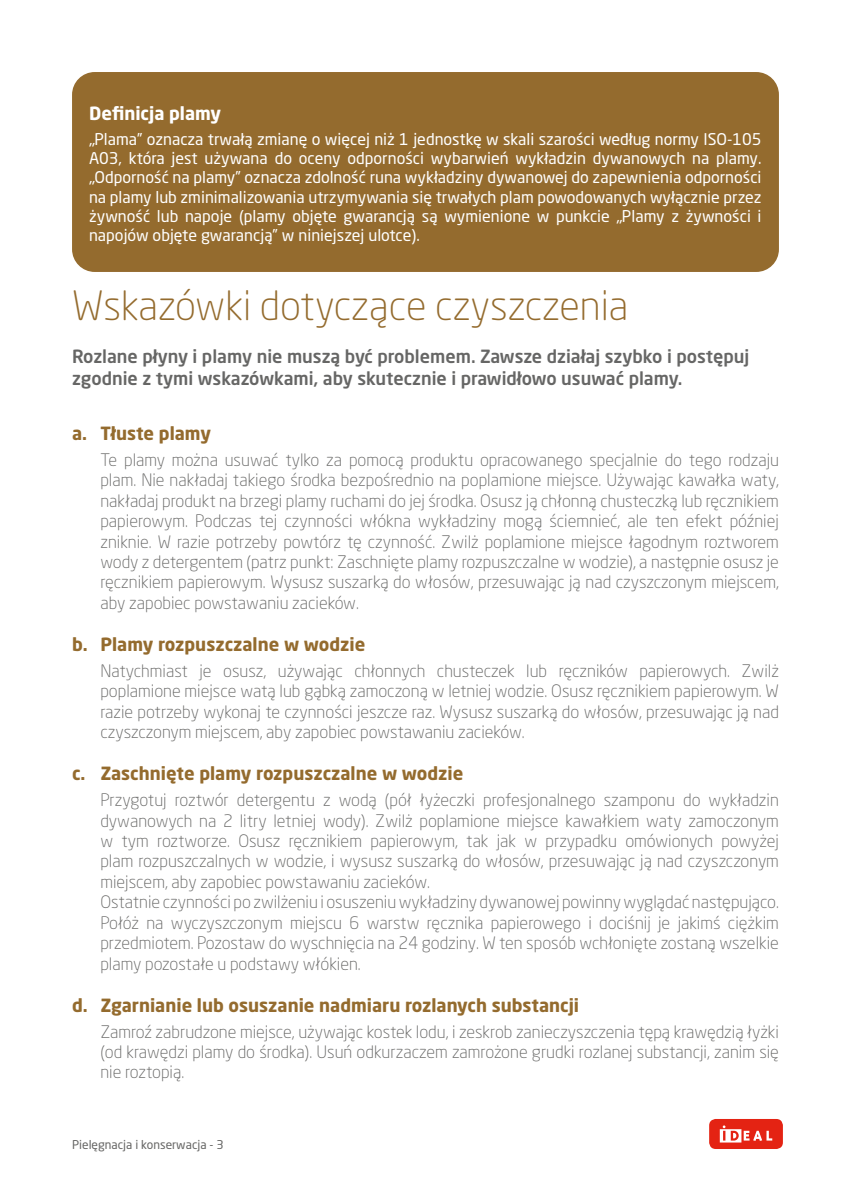
<style>
.page{position:relative;width:851px;height:1191px;background:#fff}
.page>*{position:absolute;margin:0;border:0;box-sizing:border-box;transform-origin:0 0}
.t1{font:300 40px "Neo Sans Pro";color:#946b2e}
.t2{font:700 18px "Neo Sans Pro";color:#946b2e}
.t3{font:500 18px/21.6px "Neo Sans Pro";color:#666665}
.t4{font:700 18px "Neo Sans Pro";color:#fff}
.t5{font:300 17px/20.4px "Neo Sans Pro";color:#666665;text-align:justify}
.t6{font:16px/19.2px "Neo Sans Pro";color:#fff;text-align:justify}
.t7{font:12px "Neo Sans Pro";color:#666665}
</style>
<div class="page">
<div style="left:709px;top:1119px;width:73px;height:30px;background:#e42313;border-radius:7px"></div>
<svg style="left:719px;top:1125px;width:53px;height:17px"></svg>
<div style="left:72px;top:72px;width:706px;height:200px;background:#946b2e;border-radius:23px"></div>
<p class="t4" style="left:89px;top:102px;width:134px">Definicja plamy</p>
<p class="t6" style="left:89px;top:129px;width:674px">„Plama” oznacza trwałą zmianę o więcej niż 1 jednostkę w skali szarości według normy ISO-105<br>A03, która jest używana do oceny odporności wybarwień wykładzin dywanowych na plamy. „Odporność na plamy” oznacza zdolność runa wykładziny dywanowej do zapewnienia odporności na plamy lub zminimalizowania utrzymywania się trwałych plam powodowanych wyłącznie przez żywność lub napoje (plamy objęte gwarancją są wymienione w punkcie „Plamy z żywności i napojów objęte gwarancją” w niniejszej ulotce).</p>
<h1 class="t1" style="left:72px;top:281px;width:558px">Wskazówki dotyczące czyszczenia</h1>
<p class="t3" style="left:72px;top:345px;width:678px">Rozlane płyny i plamy nie muszą być problemem. Zawsze działaj szybko i postępuj zgodnie z tymi wskazówkami, aby skutecznie i prawidłowo usuwać plamy.</p>
<p class="t2" style="left:72px;top:422px;width:140px">a. Tłuste plamy</p>
<p class="t5" style="left:100px;top:449px;width:680px">Te plamy można usuwać tylko za pomocą produktu opracowanego specjalnie do tego rodzaju plam. Nie nakładaj takiego środka bezpośrednio na poplamione miejsce. Używając kawałka waty, nakładaj produkt na brzegi plamy ruchami do jej środka. Osusz ją chłonną chusteczką lub ręcznikiem papierowym. Podczas tej czynności włókna wykładziny mogą ściemnieć, ale ten efekt później zniknie. W razie potrzeby powtórz tę czynność. Zwilż poplamione miejsce łagodnym roztworem wody z detergentem (patrz punkt: Zaschnięte plamy rozpuszczalne w wodzie), a następnie osusz je ręcznikiem papierowym. Wysusz suszarką do włosów, przesuwając ją nad czyszczonym miejscem, aby zapobiec powstawaniu zacieków.</p>
<p class="t2" style="left:72px;top:632px;width:295px">b. Plamy rozpuszczalne w wodzie</p>
<p class="t5" style="left:100px;top:660px;width:680px">Natychmiast je osusz, używając chłonnych chusteczek lub ręczników papierowych. Zwilż poplamione miejsce watą lub gąbką zamoczoną w letniej wodzie. Osusz ręcznikiem papierowym. W razie potrzeby wykonaj te czynności jeszcze raz. Wysusz suszarką do włosów, przesuwając ją nad czyszczonym miejscem, aby zapobiec powstawaniu zacieków.</p>
<p class="t2" style="left:72px;top:762px;width:393px">c. Zaschnięte plamy rozpuszczalne w wodzie</p>
<p class="t5" style="left:100px;top:789px;width:680px;text-align:left">Przygotuj roztwór detergentu z wodą (pół łyżeczki profesjonalnego szamponu do wykładzin dywanowych na 2 litry letniej wody). Zwilż poplamione miejsce kawałkiem waty zamoczonym w tym roztworze. Osusz ręcznikiem papierowym, tak jak w przypadku omówionych powyżej plam rozpuszczalnych w wodzie, i wysusz suszarką do włosów, przesuwając ją nad czyszczonym miejscem, aby zapobiec powstawaniu zacieków.<br>Ostatnie czynności po zwilżeniu i osuszeniu wykładziny dywanowej powinny wyglądać następująco.<br>Połóż na wyczyszczonym miejscu 6 warstw ręcznika papierowego i dociśnij je jakimś ciężkim przedmiotem. Pozostaw do wyschnięcia na 24 godziny. W ten sposób wchłonięte zostaną wszelkie plamy pozostałe u podstawy włókien.</p>
<p class="t2" style="left:72px;top:993px;width:508px">d. Zgarnianie lub osuszanie nadmiaru rozlanych substancji</p>
<p class="t5" style="left:100px;top:1021px;width:680px">Zamroź zabrudzone miejsce, używając kostek lodu, i zeskrob zanieczyszczenia tępą krawędzią łyżki (od krawędzi plamy do środka). Usuń odkurzaczem zamrożone grudki rozlanej substancji, zanim się nie roztopią.</p>
<p class="t7" style="left:72px;top:1137px;width:153px">Pielęgnacja i konserwacja - 3</p>
</div>
